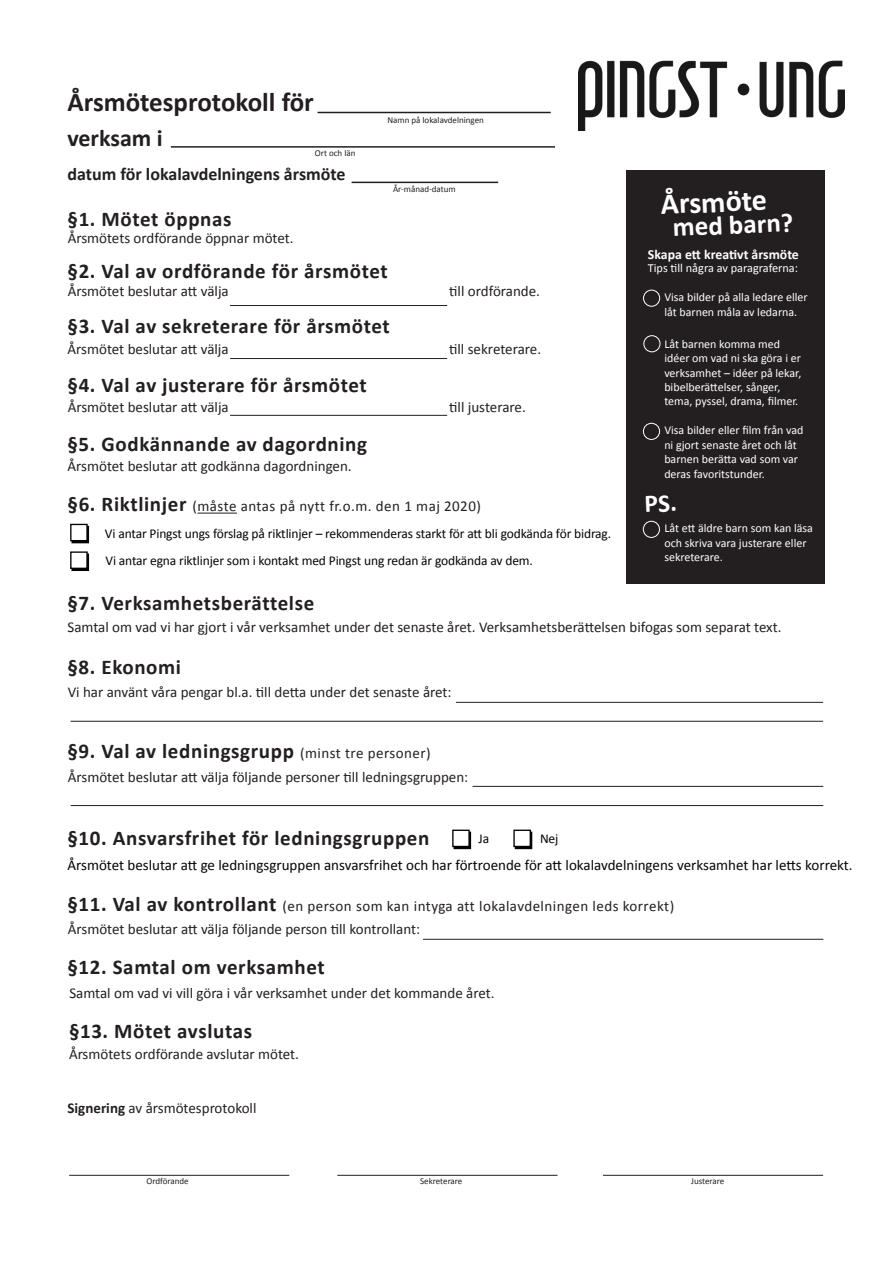
<style>
.page{position:relative;width:893px;height:1263px;background:#fff}
.page>*{position:absolute;margin:0;border:0;box-sizing:border-box;transform-origin:0 0}
.t1{font:700 30px "Calibri";color:#fff}
.t2{font:700 27px "Calibri";color:#231f20}
.t3{font:700 27px "Calibri";color:#fff}
.t4{font:700 24px "Calibri";color:#231f20}
.t5{font:700 21px "Calibri";letter-spacing:.03em;color:#231f20}
.t6{font:700 18px "Calibri";color:#231f20}
.t7{font:15px "Calibri";color:#231f20}
.t8{font:15px "Calibri";letter-spacing:.03em;color:#231f20}
.t9{font:15px "Calibri";color:#040503}
.t10{font:700 13.8px "Calibri";color:#fff}
.t11{font:13.5px "Calibri";letter-spacing:-.01em;color:#040503}
.t12{font:12.3px "Calibri";color:#fff}
.t13{font:12px/14.4px "Calibri";color:#fff}
.t14{font:9px "Calibri";color:#231f20}
.s1{font-weight:700;font-size:21px}
.s2{font-weight:400;font-size:15px}
.s3{font-weight:700}
</style>
<div class="page">
<img style="left:579px;top:61px;width:265px;height:70px">
<hr style="left:318px;top:112px;width:233px;height:1px;background:#231f20">
<hr style="left:352px;top:182px;width:146px;height:1px;background:#231f20">
<hr style="left:171px;top:146px;width:384px;height:2px;background:#231f20">
<hr style="left:69px;top:1175px;width:220px;height:1px;background:#231f20">
<hr style="left:337px;top:1175px;width:220px;height:1px;background:#231f20">
<hr style="left:603px;top:1175px;width:220px;height:1px;background:#231f20">
<div style="left:626px;top:171px;width:198px;height:413px;background:#231f20"></div>
<div style="left:643px;top:423px;width:17px;height:17px;border:1px solid #fff;border-radius:50%"></div>
<div style="left:643px;top:521px;width:17px;height:17px;border:1px solid #fff;border-radius:50%"></div>
<hr style="left:472px;top:786px;width:351px;height:1px;background:#231f20">
<hr style="left:71px;top:805px;width:752px;height:1px;background:#231f20">
<hr style="left:230px;top:415px;width:217px;height:1px;background:#231f20">
<hr style="left:230px;top:358px;width:217px;height:1px;background:#231f20">
<hr style="left:230px;top:305px;width:217px;height:1px;background:#231f20">
<hr style="left:197px;top:513px;width:40px;height:1px;background:#231f20">
<div style="left:72px;top:526px;width:17px;height:17px;background:#000"></div>
<div style="left:70px;top:524px;width:18px;height:17px;background:#fff;border:1px solid #040503"></div>
<div style="left:72px;top:553px;width:17px;height:18px;background:#000"></div>
<div style="left:70px;top:551px;width:18px;height:18px;background:#fff;border:1px solid #040503"></div>
<hr style="left:456px;top:702px;width:367px;height:1px;background:#231f20">
<hr style="left:70px;top:721px;width:753px;height:1px;background:#231f20">
<hr style="left:423px;top:939px;width:400px;height:1px;background:#231f20">
<div style="left:454px;top:832px;width:17px;height:17px;background:#000"></div>
<div style="left:452px;top:830px;width:18px;height:17px;background:#fff;border:1px solid #040503"></div>
<div style="left:515px;top:832px;width:17px;height:17px;background:#000"></div>
<div style="left:513px;top:830px;width:18px;height:17px;background:#fff;border:1px solid #040503"></div>
<div style="left:643px;top:335px;width:17px;height:17px;border:1px solid #fff;border-radius:50%"></div>
<div style="left:643px;top:290px;width:17px;height:17px;border:1px solid #fff;border-radius:50%"></div>
<p class="t2" style="left:67px;top:85px;width:248px">Årsmötesprotokoll för</p>
<p class="t4" style="left:67px;top:123px;width:97px">verksam i</p>
<p class="t14" style="left:315px;top:147px;width:42px">Ort och län</p>
<p class="t6" style="left:67px;top:163px;width:280px">datum för lokalavdelningens årsmöte</p>
<p class="t5" style="left:68px;top:206px;width:165px">§1. Mötet öppnas</p>
<p class="t7" style="left:68px;top:228px;width:227px">Årsmötets ordförande öppnar mötet.</p>
<p class="t14" style="left:387px;top:114px;width:98px">Namn på lokalavdelningen</p>
<p class="t14" style="left:393px;top:183px;width:64px">År-månad-datum</p>
<p class="t5" style="left:68px;top:258px;width:322px">§2. Val av ordförande för årsmötet</p>
<p class="t7" style="left:68px;top:282px;width:163px">Årsmötet beslutar att välja</p>
<p class="t7" style="left:449px;top:282px;width:92px">till ordförande.</p>
<p class="t5" style="left:68px;top:313px;width:324px">§3. Val av sekreterare för årsmötet</p>
<p class="t7" style="left:68px;top:340px;width:163px">Årsmötet beslutar att välja</p>
<p class="t7" style="left:449px;top:340px;width:93px">till sekreterare.</p>
<p class="t5" style="left:68px;top:372px;width:301px">§4. Val av justerare för årsmötet</p>
<p class="t7" style="left:68px;top:398px;width:163px">Årsmötet beslutar att välja</p>
<p class="t7" style="left:449px;top:398px;width:78px">till justerare.</p>
<p class="t5" style="left:68px;top:431px;width:301px">§5. Godkännande av dagordning</p>
<p class="t7" style="left:68px;top:456px;width:286px">Årsmötet beslutar att godkänna dagordningen.</p>
<p class="t8" style="left:68px;top:497px;width:415px"><span class="s1">§6. Riktlinjer</span> (måste antas på nytt fr.o.m. den 1 maj 2020)</p>
<p class="t11" style="left:105px;top:525px;width:508px">Vi antar Pingst ungs förslag på riktlinjer – rekommenderas starkt för att bli godkända för bidrag.</p>
<p class="t11" style="left:105px;top:552px;width:429px">Vi antar egna riktlinjer som i kontakt med Pingst ung redan är godkända av dem.</p>
<p class="t1" style="left:660px;top:186px;width:108px;rotate:-3deg">Årsmöte</p>
<p class="t3" style="left:672px;top:210px;width:122px;rotate:-2deg">med barn?</p>
<p class="t12" style="left:648px;top:260px;width:152px">Tips till några av paragraferna:</p>
<p class="t10" style="left:648px;top:246px;width:153px">Skapa ett kreativt årsmöte</p>
<p class="t13" style="left:664px;top:290px;width:145px">Visa bilder på alla ledare eller låt barnen måla av ledarna.</p>
<p class="t13" style="left:664px;top:336px;width:138px">Låt barnen komma med idéer om vad ni ska göra i er verksamhet – idéer på lekar, bibelberättelser, sånger, tema, pyssel, drama, filmer.</p>
<p class="t13" style="left:664px;top:423px;width:141px">Visa bilder eller film från vad ni gjort senaste året och låt barnen berätta vad som var deras favoritstunder.</p>
<p class="t13" style="left:664px;top:521px;width:150px">Låt ett äldre barn som kan läsa och skriva vara justerare eller sekreterare.</p>
<p class="t5" style="left:68px;top:590px;width:248px">§7. Verksamhetsberättelse</p>
<p class="t7" style="left:68px;top:618px;width:716px">Samtal om vad vi har gjort i vår verksamhet under det senaste året. Verksamhetsberättelsen bifogas som separat text.</p>
<p class="t5" style="left:68px;top:654px;width:115px">§8. Ekonomi</p>
<p class="t7" style="left:68px;top:683px;width:385px">Vi har använt våra pengar bl.a. till detta under det senaste året:</p>
<p class="t5" style="left:68px;top:738px;width:365px">§9. Val av ledningsgrupp <span class="s2">(minst tre personer)</span></p>
<p class="t7" style="left:68px;top:767px;width:402px">Årsmötet beslutar att välja följande personer till ledningsgruppen:</p>
<p class="t5" style="left:68px;top:825px;width:363px">§10. Ansvarsfrihet för ledningsgruppen</p>
<p class="t9" style="left:68px;top:856px;width:787px">Årsmötet beslutar att ge ledningsgruppen ansvarsfrihet och har förtroende för att lokalavdelningens verksamhet har letts korrekt.</p>
<p class="t8" style="left:68px;top:896px;width:608px"><span class="s1">§11. Val av kontrollant</span> (en person som kan intyga att lokalavdelningen leds korrekt)</p>
<p class="t7" style="left:68px;top:920px;width:354px">Årsmötet beslutar att välja följande person till kontrollant:</p>
<p class="t11" style="left:479px;top:830px;width:12px">Ja</p>
<p class="t11" style="left:540px;top:830px;width:20px">Nej</p>
<p class="t5" style="left:68px;top:954px;width:259px">§12. Samtal om verksamhet</p>
<p class="t7" style="left:69px;top:983px;width:427px">Samtal om vad vi vill göra i vår verksamhet under det kommande året.</p>
<p class="t5" style="left:69px;top:1018px;width:185px">§13. Mötet avslutas</p>
<p class="t7" style="left:69px;top:1044px;width:232px">Årsmötets ordförande avslutar mötet.</p>
<p class="t7" style="left:68px;top:1098px;width:190px"><span class="s3">Signering</span> av årsmötesprotokoll</p>
<p class="t14" style="left:146px;top:1175px;width:44px">Ordförande</p>
<p class="t14" style="left:420px;top:1175px;width:44px">Sekreterare</p>
<p class="t14" style="left:691px;top:1175px;width:35px">Justerare</p>
</div>
